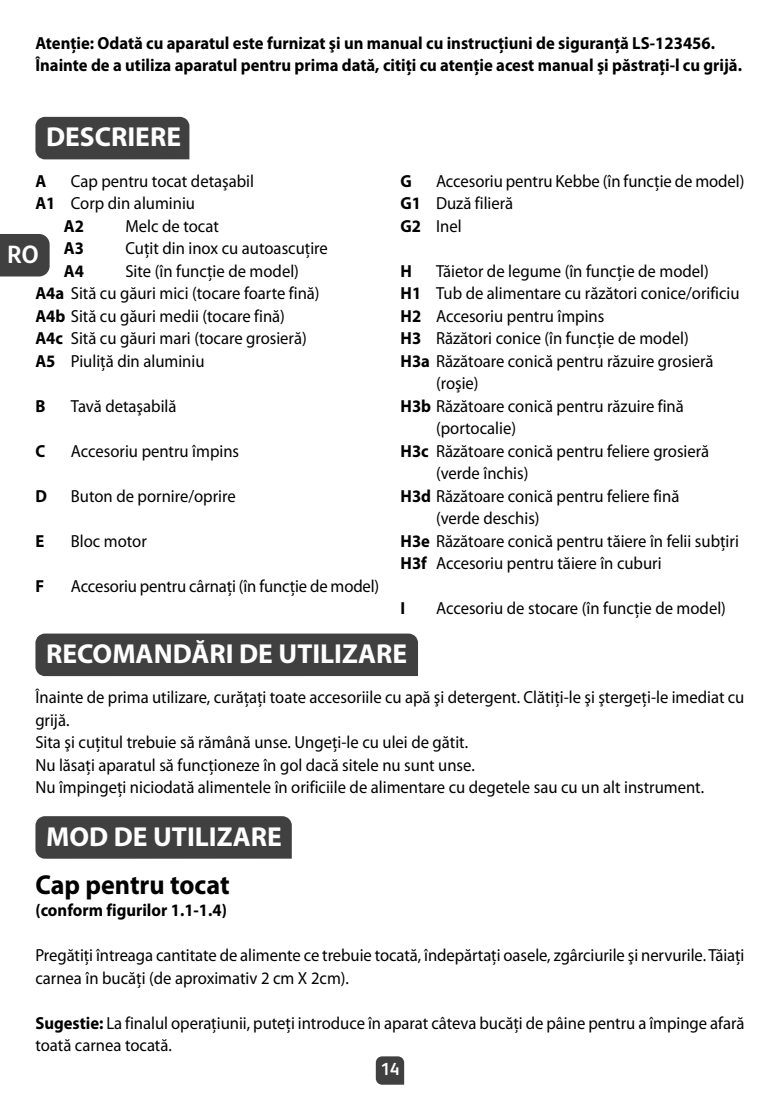
<style>
.page{position:relative;width:780px;height:1106px;background:#fff}
.page>*{position:absolute;margin:0;border:0;box-sizing:border-box;transform-origin:0 0}
.t1{font:700 27.5px "Myriad Pro";color:#fff}
.t2{font:700 27.5px "Myriad Pro";color:#000;scale:.95 1}
.t3{font:700 25px "FS Albert";color:#fff}
.t4{font:17.5px/22.5px "Myriad Pro";color:#000;scale:.95 1}
.t5{font:700 17.5px/22.5px "Myriad Pro";color:#000;scale:.95 1}
.t6{font:700 17.5px "FS Albert";color:#fff;scale:.95 1}
.s1{font-weight:700}
</style>
<div class="page">
<svg style="left:376px;top:1056px;width:28px;height:28px"></svg>
<div style="left:0;top:234px;width:50px;height:42px;background:#404040"></div>
<div style="left:35px;top:117px;width:154px;height:42px;background:#404040"></div>
<div style="left:35px;top:633px;width:383px;height:43px;background:#404040"></div>
<div style="left:35px;top:816px;width:257px;height:42px;background:#404040"></div>
<p class="t5" style="left:35px;top:33px;width:745px">Atenţie: Odată cu aparatul este furnizat şi un manual cu instrucţiuni de siguranţă LS-123456.<br>Înainte de a utiliza aparatul pentru prima dată, citiţi cu atenţie acest manual şi păstraţi-l cu grijă.</p>
<h1 class="t1" style="left:46px;top:127px;width:136px">DESCRIERE</h1>
<p class="t5" style="left:35px;top:171px;width:13px">A</p>
<p class="t4" style="left:71px;top:171px;width:194px">Cap pentru tocat detaşabil</p>
<p class="t4" style="left:35px;top:193px;width:170px"><span class="s1">A1</span> Corp din aluminiu</p>
<p class="t5" style="left:64px;top:216px;width:23px">A2</p>
<p class="t4" style="left:125px;top:216px;width:100px">Melc de tocat</p>
<p class="t5" style="left:64px;top:238px;width:23px">A3</p>
<p class="t4" style="left:125px;top:238px;width:214px">Cuţit din inox cu autoascuţire</p>
<p class="t5" style="left:64px;top:261px;width:23px">A4</p>
<h2 class="t3" style="left:7px;top:246px;width:33px">RO</h2>
<p class="t4" style="left:35px;top:261px;width:301px;text-indent:90px">Site (în funcţie de model)<br><span class="s1">A4a</span> Sită cu găuri mici (tocare foarte fină)<br><span class="s1">A4b</span> Sită cu găuri medii (tocare fină)<br><span class="s1">A4c</span> Sită cu găuri mari (tocare grosieră)<br><span class="s1">A5</span> Piuliţă din aluminiu</p>
<p class="t5" style="left:35px;top:396px;width:12px">B</p>
<p class="t4" style="left:71px;top:396px;width:113px">Tavă detaşabilă</p>
<p class="t5" style="left:35px;top:441px;width:12px">C</p>
<p class="t4" style="left:71px;top:441px;width:179px">Accesoriu pentru împins</p>
<p class="t5" style="left:35px;top:486px;width:14px">D</p>
<p class="t4" style="left:71px;top:486px;width:175px">Buton de pornire/oprire</p>
<p class="t5" style="left:35px;top:531px;width:11px">E</p>
<p class="t4" style="left:71px;top:531px;width:81px">Bloc motor</p>
<p class="t5" style="left:35px;top:576px;width:11px">F</p>
<p class="t4" style="left:71px;top:576px;width:326px">Accesoriu pentru cârnaţi (în funcţie de model)</p>
<p class="t4" style="left:400px;top:171px;width:363px;text-indent:35px">Accesoriu pentru Kebbe (în funcţie de model)<br><span class="s1">G1</span> Duză filieră<br><span class="s1">G2</span> Inel</p>
<p class="t5" style="left:400px;top:261px;width:14px">H</p>
<p class="t4" style="left:436px;top:261px;width:289px">Tăietor de legume (în funcţie de model)</p>
<p class="t4" style="left:400px;top:283px;width:358px"><span class="s1">H1</span> Tub de alimentare cu răzători conice/orificiu</p>
<p class="t4" style="left:400px;top:306px;width:216px"><span class="s1">H2</span> Accesoriu pentru împins</p>
<p class="t4" style="left:400px;top:328px;width:305px"><span class="s1">H3</span> Răzători conice (în funcţie de model)</p>
<p class="t4" style="left:400px;top:351px;width:331px"><span class="s1">H3a</span> Răzătoare conică pentru răzuire grosieră</p>
<p class="t4" style="left:436px;top:373px;width:46px">(roşie)</p>
<p class="t4" style="left:400px;top:396px;width:300px"><span class="s1">H3b</span> Răzătoare conică pentru răzuire fină</p>
<p class="t4" style="left:436px;top:418px;width:86px">(portocalie)</p>
<p class="t4" style="left:400px;top:441px;width:326px"><span class="s1">H3c</span> Răzătoare conică pentru feliere grosieră</p>
<p class="t4" style="left:436px;top:463px;width:99px">(verde închis)</p>
<p class="t4" style="left:400px;top:486px;width:295px"><span class="s1">H3d</span> Răzătoare conică pentru feliere fină</p>
<p class="t4" style="left:436px;top:508px;width:110px">(verde deschis)</p>
<p class="t4" style="left:400px;top:531px;width:357px"><span class="s1">H3e</span> Răzătoare conică pentru tăiere în felii subţiri</p>
<p class="t4" style="left:400px;top:553px;width:276px"><span class="s1">H3f</span> Accesoriu pentru tăiere în cuburi</p>
<p class="t5" style="left:400px;top:598px;width:6px">I</p>
<p class="t4" style="left:436px;top:598px;width:307px">Accesoriu de stocare (în funcţie de model)</p>
<p class="t5" style="left:400px;top:171px;width:13px">G</p>
<h1 class="t1" style="left:46px;top:643px;width:363px">RECOMANDĂRI DE UTILIZARE</h1>
<p class="t4" style="left:35px;top:687px;width:747px">Înainte de prima utilizare, curăţaţi toate accesoriile cu apă şi detergent. Clătiţi-le şi ştergeţi-le imediat cu grijă.<br>Sita şi cuţitul trebuie să rămână unse. Ungeţi-le cu ulei de gătit.<br>Nu lăsaţi aparatul să funcţioneze în gol dacă sitele nu sunt unse.<br>Nu împingeţi niciodată alimentele în orificiile de alimentare cu degetele sau cu un alt instrument.</p>
<h1 class="t1" style="left:46px;top:826px;width:237px">MOD DE UTILIZARE</h1>
<h1 class="t2" style="left:35px;top:874px;width:206px">Cap pentru tocat</h1>
<p class="t5" style="left:35px;top:900px;width:203px">(conform figurilor 1.1-1.4)</p>
<p class="t4" style="left:35px;top:945px;width:747px">Pregătiţi întreaga cantitate de alimente ce trebuie tocată, îndepărtaţi oasele, zgârciurile şi nervurile. Tăiaţi carnea în bucăţi (de aproximativ 2 cm X 2cm).</p>
<p class="t4" style="left:35px;top:1012px;width:747px"><span class="s1">Sugestie:</span> La finalul operaţiunii, puteţi introduce în aparat câteva bucăţi de pâine pentru a împinge afară toată carnea tocată.</p>
<p class="t6" style="left:380px;top:1063px;width:21px">14</p>
</div>
